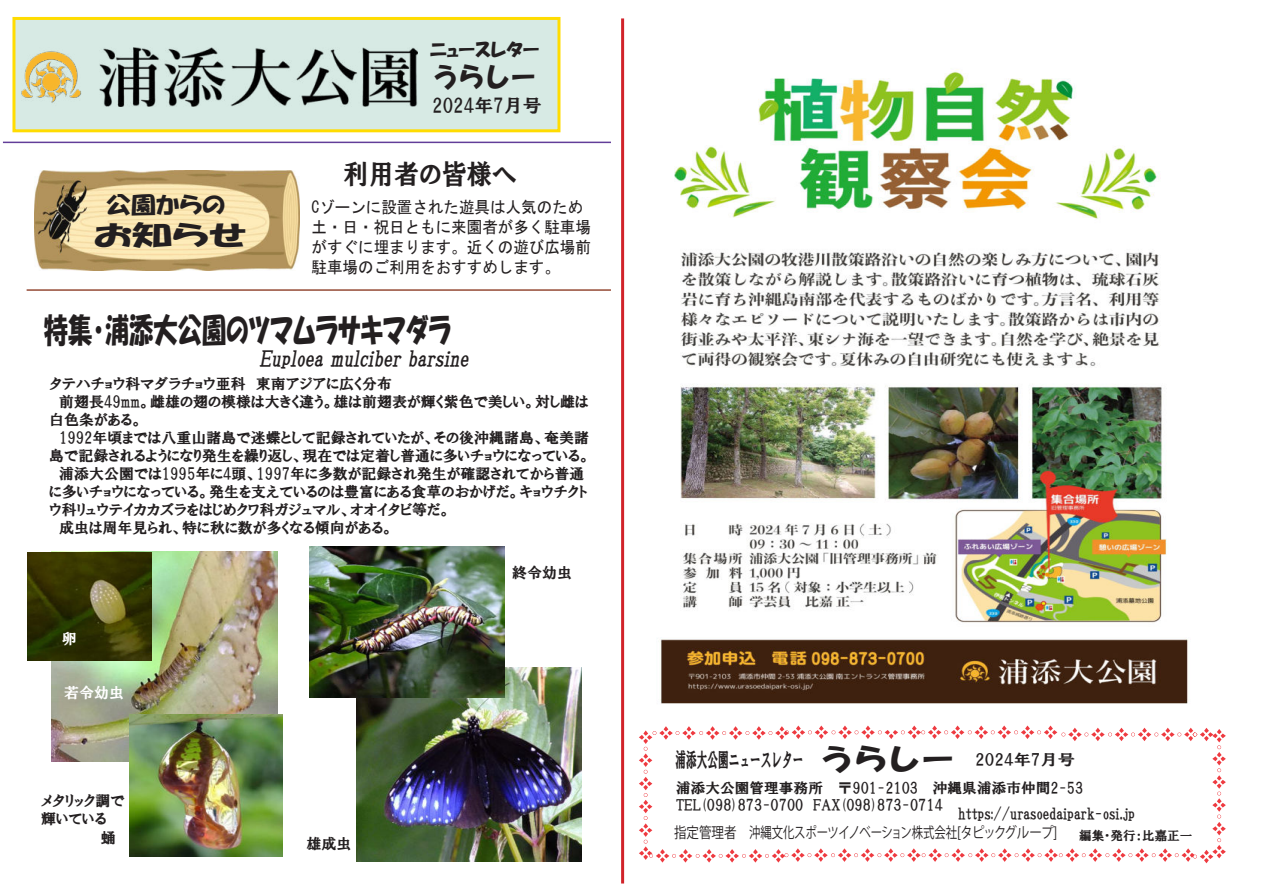
<style>
.page{position:relative;width:1263px;height:893px;background:#fff}
.page>*{position:absolute;margin:0;border:0;box-sizing:border-box;transform-origin:0 0}
.t1{font:33.3px "HGP Soei Kakupoptai";color:#231f20;scale:.73 1}
.t2{font:30.45px "HG Soei Kakupoptai";color:#231f20;scale:1.11 1}
.t3{font:28.05px "HG Soei Kakupoptai";color:#231f20;scale:.93 1}
.t4{font:27.9px "HGP Soei Presence EB";color:#231f20;scale:.91 1}
.t5{font:27.45px "HGP Soei Kakupoptai";color:#231f20;scale:1.47 1}
.t6{font:22.95px "HGP Soei Kakupoptai";color:#231f20;scale:1.09 1}
.t7{font:italic 20.7px "HGP Soei Presence EB";color:#231f20}
.t8{font:20.55px "HGS Soei Presence EB";color:#231f20;scale:.52 1}
.t9{font:18.45px "HGS Soei Presence EB";color:#231f20}
.t10{font:18.3px "HGP Soei Kakupoptai";color:#231f20}
.t11{font:16.5px/19.8px "MS Gothic";color:#231f20;scale:.94 1}
.t12{font:15.3px "HGS Soei Presence EB";color:#231f20;scale:1.13 1}
.t13{font:15px/18px "HGP Soei Presence EB";color:#231f20}
.t14{font:15px "Koz Go Pro";letter-spacing:-.02em;color:#231f20;scale:.83 1}
.t15{font:15px "HGP Soei Presence EB";color:#fff}
.t16{font:14.25px/17.2px "HGS Soei Presence EB";color:#231f20}
.t17{font:12.6px "HGP Soei Presence EB";color:#231f20}
</style>
<div class="page">
<div style="left:12px;top:17px;width:548px;height:115px;background:#d7eae4;border:3px solid #ffdc01"></div>
<hr style="left:3px;top:142px;width:608px;height:1px;background:#623e99">
<hr style="left:27px;top:289px;width:584px;height:2px;background:#954a35">
<svg style="left:639px;top:725px;width:587px;height:138px"></svg>
<hr style="left:621px;top:18px;width:3px;height:865px;background:#d1232a">
<img style="left:22px;top:48px;width:396px;height:59px">
<img style="left:34px;top:171px;width:265px;height:99px">
<img style="left:660px;top:69px;width:528px;height:635px">
<img style="left:356px;top:668px;width:225px;height:193px">
<img style="left:52px;top:552px;width:225px;height:209px">
<img style="left:309px;top:546px;width:195px;height:151px">
<img style="left:129px;top:714px;width:153px;height:143px">
<img style="left:28px;top:553px;width:123px;height:107px">
<p class="t10" style="left:430px;top:40px;width:111px">ニュースレター</p>
<h3 class="t3" style="left:432px;top:63px;width:114px">うらしー</h3>
<h3 class="t6" style="left:106px;top:193px;width:111px">公園からの</h3>
<h3 class="t5" style="left:94px;top:221px;width:105px">お知らせ</h3>
<p class="t9" style="left:432px;top:96px;width:111px">2024年7月号</p>
<h3 class="t4" style="left:343px;top:159px;width:192px">利用者の皆様へ</h3>
<p class="t11" style="left:312px;top:197px;width:299px">Cゾーンに設置された遊具は人気のため土・日・祝日ともに来園者が多く駐車場がすぐに埋まります。近くの遊び広場前駐車場のご利用をおすすめします。</p>
<h1 class="t1" style="left:44px;top:313px;width:559px">特集・浦添大公園のツマムラサキマダラ</h1>
<p class="t13" style="left:49px;top:375px;width:542px">タテハチョウ科マダラチョウ亜科　東南アジアに広く分布<br>　前翅長49mm。雌雄の翅の模様は大きく違う。雄は前翅表が輝く紫色で美しい。対し雌は白色条がある。<br>　1992年頃までは八重山諸島で迷蝶として記録されていたが、その後沖縄諸島、奄美諸島で記録されるようになり発生を繰り返し、現在では定着し普通に多いチョウになっている。　浦添大公園では1995年に4頭、1997年に多数が記録され発生が確認されてから普通に多いチョウになっている。発生を支えているのは豊富にある食草のおかげだ。キョウチクトウ科リュウテイカカズラをはじめクワ科ガジュマル、オオイタビ等だ。<br>　成虫は周年見られ、特に秋に数が多くなる傾向がある。</p>
<h3 class="t7" style="left:259px;top:348px;width:214px">Euploea mulciber barsine</h3>
<p class="t15" style="left:62px;top:631px;width:16px">卵</p>
<p class="t15" style="left:64px;top:685px;width:62px">若令幼虫</p>
<p class="t13" style="left:41px;top:792px;width:85px">メタリック調で輝いている</p>
<p class="t13" style="left:101px;top:829px;width:16px">蛹</p>
<p class="t13" style="left:306px;top:834px;width:46px">雄成虫</p>
<p class="t13" style="left:512px;top:563px;width:61px">終令幼虫</p>
<h2 class="t2" style="left:819px;top:744px;width:124px">うらしー</h2>
<p class="t16" style="left:676px;top:779px;width:409px">浦添大公園管理事務所　〒901-2103　沖縄県浦添市仲間2-53<br>TEL(098)873-0700 FAX(098)873-0714</p>
<h3 class="t8" style="left:675px;top:749px;width:268px">浦添大公園ニュースレター　</h3>
<p class="t12" style="left:975px;top:752px;width:90px">2024年7月号</p>
<p class="t13" style="left:958px;top:804px;width:178px">https://urasoedaipark-osi.jp</p>
<p class="t14" style="left:674px;top:823px;width:463px">指定管理者　沖縄文化スポーツイノベーション株式会社[タピックグループ]</p>
<p class="t17" style="left:1079px;top:829px;width:115px">編集・発行：比嘉正一</p>
</div>
